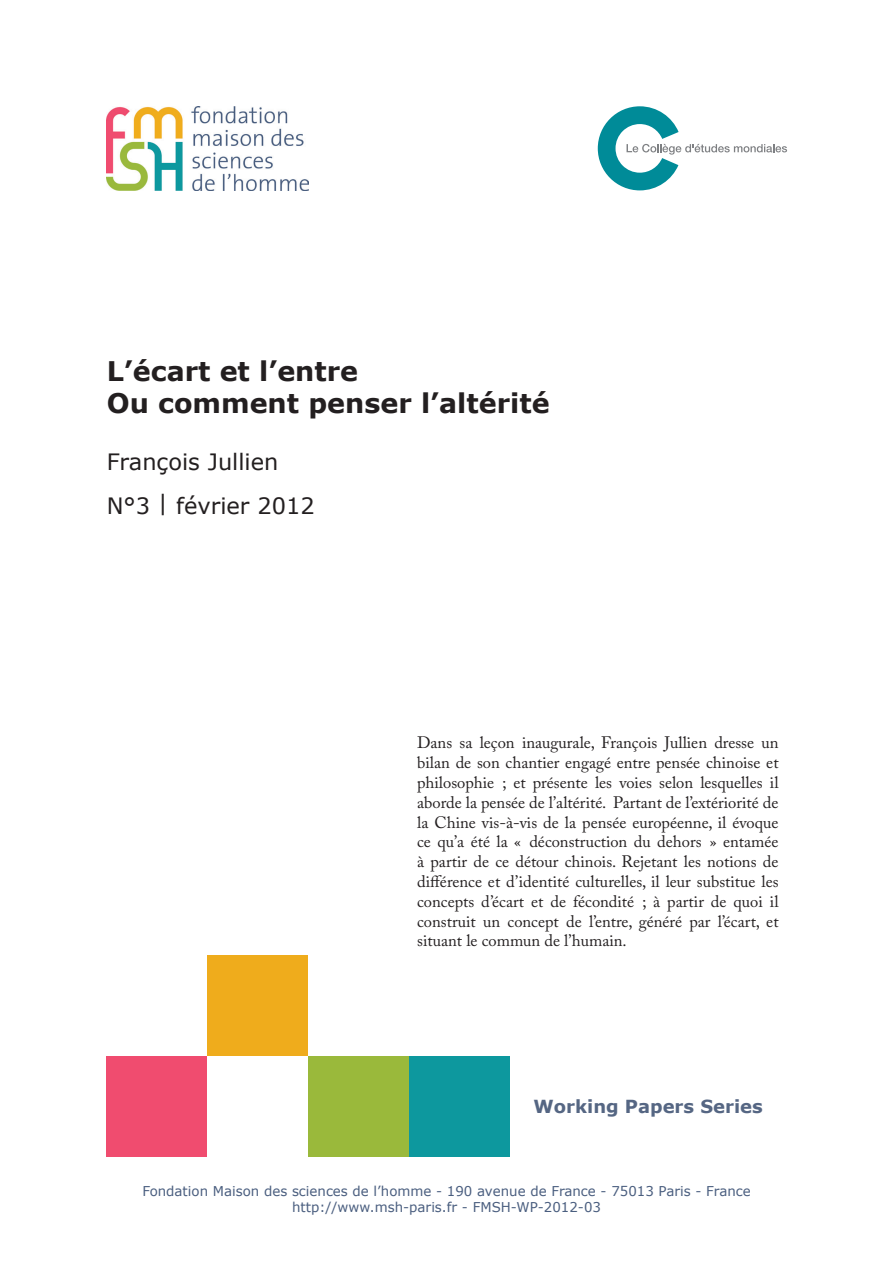
<style>
.page{position:relative;width:893px;height:1263px;background:#fff}
.page>*{position:absolute;margin:0;border:0;box-sizing:border-box;transform-origin:0 0}
.t1{font:700 27px/32.4px "Verdana";color:#231f20}
.t2{font:22.5px/44px "Verdana";color:#231f20}
.t3{font:700 18px "Verdana";color:#556683}
.t4{font:16.5px/19.8px "Adobe Caslon Pro";color:#231f20;text-align:justify}
.t5{font:13.5px/16.2px "Verdana";color:#4a5e7f;text-align:center}
</style>
<div class="page">
<img style="left:106px;top:106px;width:202px;height:84px">
<svg style="left:598px;top:106px;width:189px;height:84px"></svg>
<div style="left:106px;top:1056px;width:101px;height:101px;background:#f04c6f"></div>
<div style="left:409px;top:1056px;width:101px;height:101px;background:#0d989e"></div>
<div style="left:207px;top:955px;width:101px;height:101px;background:#efac1c"></div>
<div style="left:308px;top:1056px;width:101px;height:101px;background:#9ab93b"></div>
<h1 class="t1" style="left:107px;top:354px;width:444px">L’écart et l’entre<br>Ou comment penser l’altérité</h1>
<h2 class="t2" style="left:107px;top:440px;width:209px">François Jullien<br>N°3 | février 2012</h2>
<p class="t4" style="left:417px;top:733px;width:363px">Dans sa leçon inaugurale, François Jullien dresse un bilan de son chantier engagé entre pensée chinoise et philosophie ; et présente les voies selon lesquelles il aborde la pensée de l’altérité. Partant de l’extériorité de la Chine vis-à-vis de la pensée européenne, il évoque ce qu’a été la « déconstruction du dehors » entamée à partir de ce détour chinois. Rejetant les notions de différence et d’identité culturelles, il leur substitue les concepts d’écart et de fécondité ; à partir de quoi il construit un concept de l’entre, généré par l’écart, et situant le commun de l’humain.</p>
<p class="t3" style="left:533px;top:1094px;width:231px">Working Papers Series</p>
<p class="t5" style="left:142px;top:1182px;width:610px">Fondation Maison des sciences de l’homme - 190 avenue de France - 75013 Paris - France http://www.msh-paris.fr - FMSH-WP-2012-03</p>
</div>
